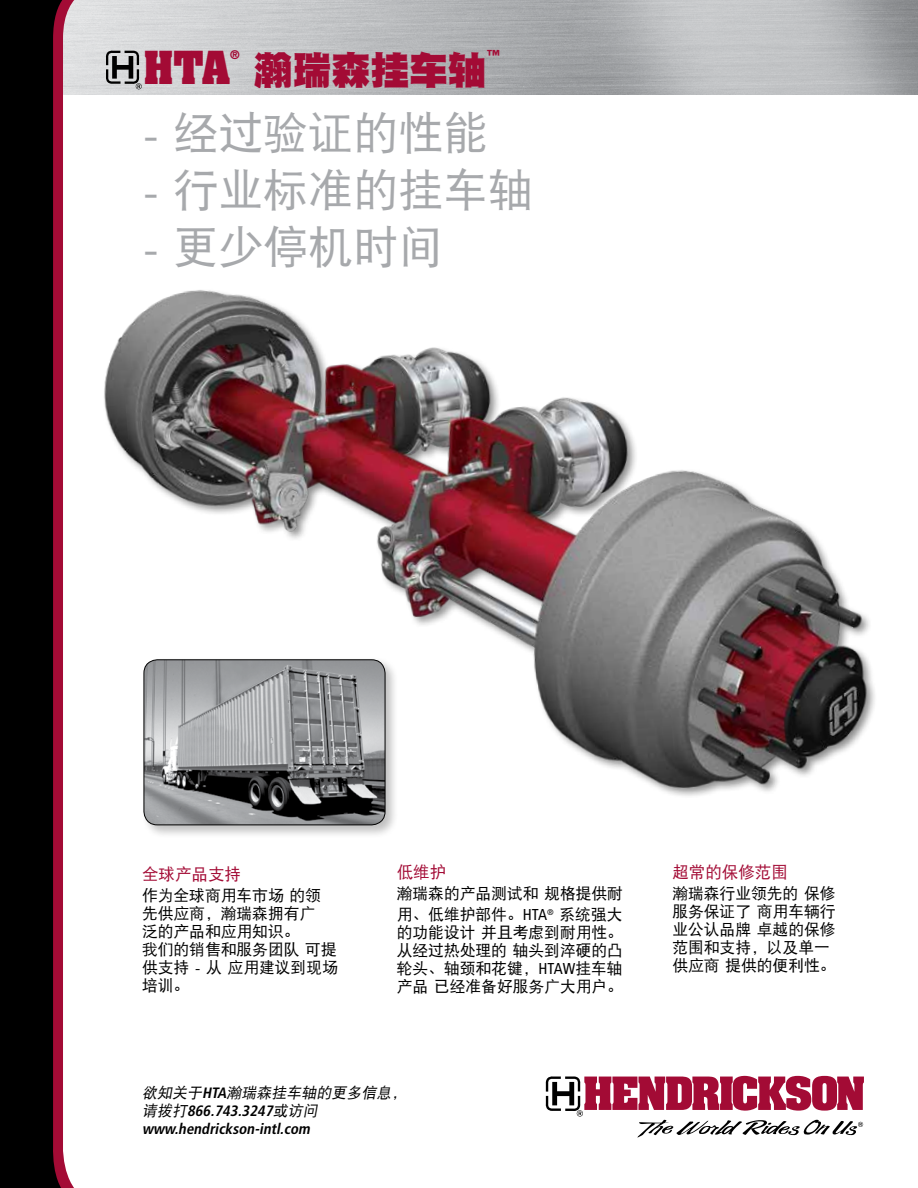
<style>
.page{position:relative;width:918px;height:1188px;background:#fff}
.page>*{position:absolute;margin:0;border:0;box-sizing:border-box;transform-origin:0 0}
.t1{font:45px "DFP Hei W5";color:#a7a9ac}
.t2{font:38.85px "DFP Hei W12";color:#a30b35}
.t3{font:700 38.85px "Aachen Std";color:#a30b35}
.t4{font:16.5px "DFP Hei W5";color:#a30b35}
.t5{font:15.75px/18px "DFP Hei W5";color:#000}
.t6{font:italic 700 condensed 15px/18px "Frutiger LT Std";color:#000}
.t7{font:italic 15px "DFP Hei W5";color:#000}
.t8{font:700 14.1px "Aachen Std";color:#a30b35}
.t9{font:700 10.2px "Aachen Std";color:#a30b35}
.s1{font-family:"Frutiger LT Std";font-stretch:condensed}
.s2{font-family:"Frutiger LT Std";font-weight:700;font-stretch:condensed}
.s3{font-family:"DFP Hei W5";font-weight:400;font-stretch:normal}
</style>
<div class="page">
<img style="left:104px;top:290px;width:771px;height:506px">
<svg style="left:546px;top:1076px;width:318px;height:61px"></svg>
<svg style="left:92px;top:0;width:8px;height:95px"></svg>
<svg style="left:0;top:0;width:92px;height:1188px;fill:#000"></svg>
<svg style="left:106px;top:51px;width:36px;height:38px"></svg>
<div style="left:141px;top:657px;width:258px;height:182px;background:#000;opacity:.25"></div>
<img style="left:144px;top:660px;width:241px;height:165px">
<div style="left:144px;top:659px;width:241px;height:166px;border:1px solid #000;border-radius:14px"></div>
<h2 class="t3" style="left:144px;top:39px;width:88px">HTA</h2>
<p class="t9" style="left:230px;top:47px;width:11px">®</p>
<h2 class="t2" style="left:254px;top:49px;width:234px">瀚瑞森挂车轴</h2>
<p class="t8" style="left:487px;top:46px;width:14px">™</p>
<h1 class="t1" style="left:144px;top:109px;width:346px">- 经过验证的性能</h1>
<h1 class="t1" style="left:144px;top:166px;width:391px">- 行业标准的挂车轴</h1>
<h1 class="t1" style="left:144px;top:223px;width:301px">- 更少停机时间</h1>
<p class="t4" style="left:142px;top:865px;width:101px">全球产品支持</p>
<p class="t5" style="left:142px;top:886px;width:197px">作为全球商用车市场 的领先供应商，瀚瑞森拥有广<br>泛的产品和应用知识。<br>我们的销售和服务团队 可提供支持 - 从 应用建议到现场培训。</p>
<p class="t4" style="left:397px;top:863px;width:51px">低维护</p>
<p class="t5" style="left:397px;top:883px;width:228px;line-height:21px">瀚瑞森的产品测试和 规格提供耐用、低维护部件。<span class="s1">HTA</span><sup>®</sup> 系统强大</p>
<p class="t5" style="left:397px;top:923px;width:228px;text-align:justify">的功能设计 并且考虑到耐用性。从经过热处理的 轴头到淬硬的凸轮头、轴颈和花键，<span class="s1">HTAW</span>挂车轴产品 已经准备好服务广大用户。</p>
<p class="t7" style="left:142px;top:1084px;width:269px">欲知关于<span class="s2">HTA</span>瀚瑞森挂车轴的更多信息，</p>
<p class="t6" style="left:142px;top:1102px;width:180px"><span class="s3">请拨打</span>866.743.3247<span class="s3">或访问</span>www.hendrickson-intl.com</p>
<p class="t4" style="left:672px;top:863px;width:117px">超常的保修范围</p>
<p class="t5" style="left:672px;top:884px;width:165px">瀚瑞森行业领先的 保修服务保证了 商用车辆行业公认品牌 卓越的保修范围和支持，以及单一供应商 提供的便利性。</p>
</div>
